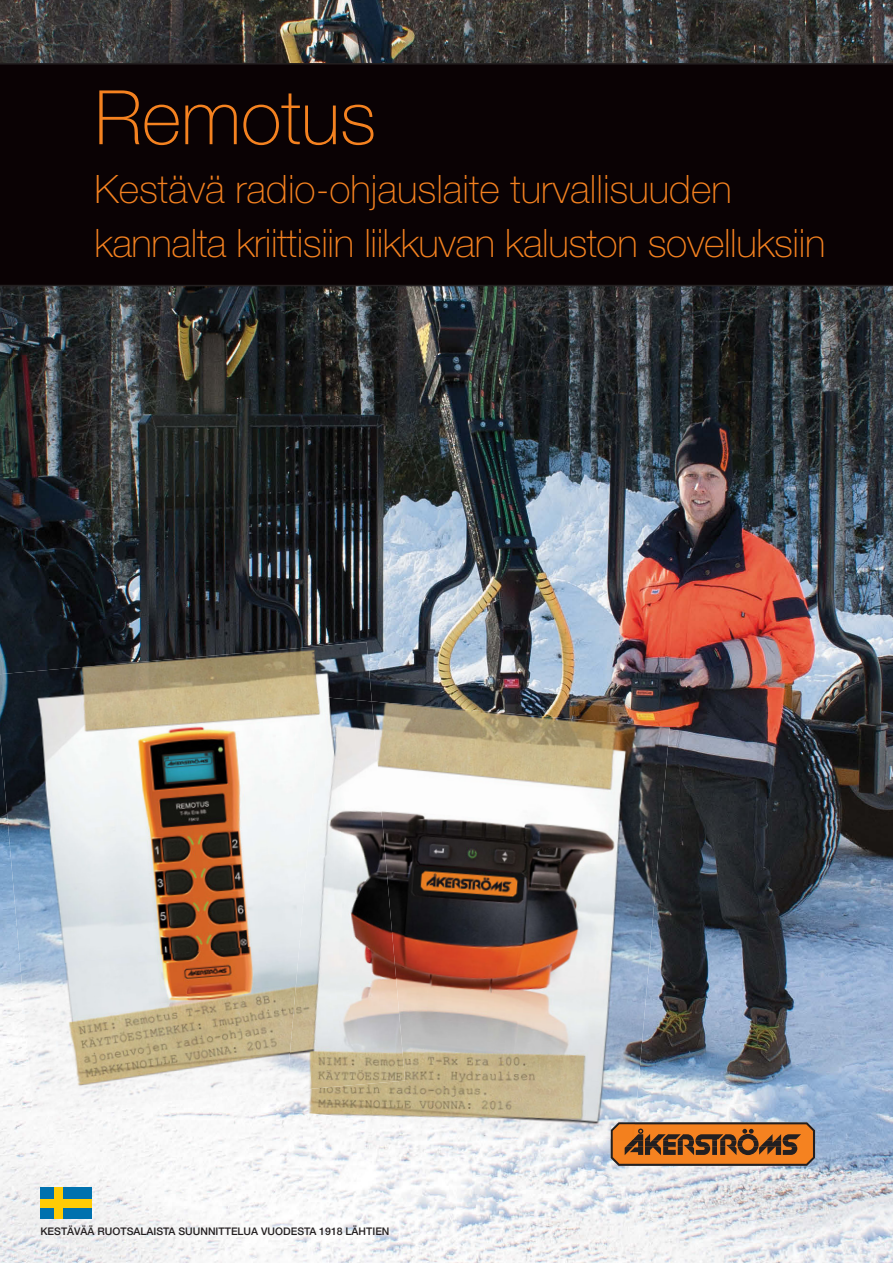
<style>
.page{position:relative;width:893px;height:1263px;background:#fff}
.page>*{position:absolute;margin:0;border:0;box-sizing:border-box;transform-origin:0 0}
.t1{font:100 75.3px "Helvetica Neue";color:#f58220}
.t2{font:100 39.3px/54px "Helvetica Neue";letter-spacing:-.01em;color:#f58220}
.t3{font:500 10.5px "Helvetica Neue";color:#231f20}
</style>
<div class="page">
<img style="left:0;top:0;width:893px;height:1263px">
<img style="left:0;top:647px;width:313px;height:320px">
<img style="left:313px;top:642px;width:59px;height:55px">
<img style="left:20px;top:943px;width:267px;height:170px">
<img style="left:286px;top:942px;width:1px;height:80px">
<svg style="left:611px;top:1122px;width:204px;height:44px;background:#a75f23"></svg>
<img style="left:405px;top:701px;width:265px;height:337px">
<img style="left:384px;top:1017px;width:258px;height:122px">
<img style="left:285px;top:1082px;width:103px;height:38px">
<img style="left:287px;top:697px;width:118px;height:394px">
<div style="left:0;top:64px;width:893px;height:222px;background:#0a0204"></div>
<hr style="left:0;top:63px;width:893px;height:2px;background:#231f20">
<hr style="left:0;top:285px;width:893px;height:1px;background:#231f20">
<div style="left:40px;top:1187px;width:51px;height:32px;background:#0071ae"></div>
<div style="left:40px;top:1199px;width:51px;height:8px;background:#ffcb05"></div>
<div style="left:55px;top:1187px;width:8px;height:32px;background:#ffcb05"></div>
<h1 class="t1" style="left:95px;top:74px;width:283px">Remotus</h1>
<p class="t2" style="left:95px;top:162px;width:732px">Kestävä radio-ohjauslaite turvallisuuden kannalta kriittisiin liikkuvan kaluston sovelluksiin</p>
<p class="t3" style="left:40px;top:1225px;width:351px">KESTÄVÄÄ RUOTSALAISTA SUUNNITTELUA VUODESTA 1918 LÄHTIEN</p>
</div>
